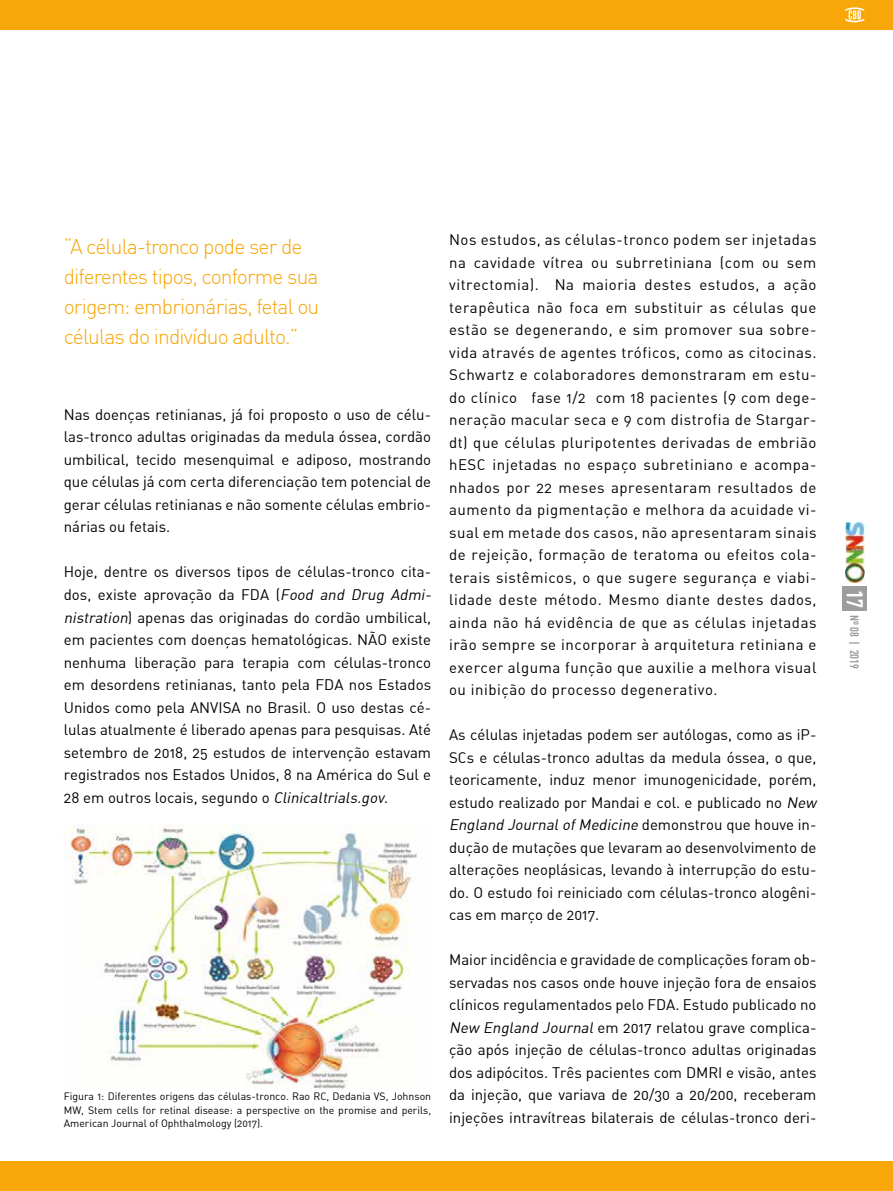
<style>
.page{position:relative;width:893px;height:1191px;background:#fff}
.page>*{position:absolute;margin:0;border:0;box-sizing:border-box;transform-origin:0 0}
.t1{font:700 22.5px "DIN Cond";color:#fff}
.t2{font:300 21px/30px "DIN";letter-spacing:-.04em;color:#f7a70a}
.t3{font:15px/22.5px "DIN Alternate";color:#000;text-align:justify}
.t4{font:700 12px "DIN Cond";color:#9d9d9c}
.t5{font:10.5px/13.5px "DIN Alternate";color:#000;text-align:justify}
.s1{font-style:italic}
</style>
<div class="page">
<div style="left:842px;top:586px;width:25px;height:25px;background:#9d9d9c"></div>
<img style="left:845px;top:522px;width:19px;height:60px">
<img style="left:69px;top:825px;width:348px;height:264px">
<div style="left:0;top:1161px;width:893px;height:30px;background:#f7a70a"></div>
<div style="left:0;top:0;width:893px;height:30px;background:#f7a70a"></div>
<svg style="left:845px;top:7px;width:19px;height:15px"></svg>
<h2 class="t2" style="left:64px;top:232px;width:257px">“A célula-tronco pode ser de diferentes tipos, conforme sua origem: embrionárias, fetal ou células do indivíduo adulto.”</h2>
<p class="t3" style="left:64px;top:403px;width:369px">Nas doenças retinianas, já foi proposto o uso de célu&shy;las-tronco adultas originadas da medula óssea, cordão umbilical, tecido mesenquimal e adiposo, mostrando que células já com certa diferenciação tem potencial de gerar células retinianas e não somente células embrio&shy;nárias ou fetais.</p>
<p class="t3" style="left:64px;top:560px;width:372px;text-align:left">Hoje, dentre os diversos tipos de células-tronco cita&shy;dos, existe aprovação da FDA (<span class="s1">Food and Drug Admi&shy;nistration</span>) apenas das originadas do cordão umbilical, em pacientes com doenças hematológicas. NÃO existe nenhuma liberação para terapia com células-tronco em desordens retinianas, tanto pela FDA nos Estados Unidos como pela ANVISA no Brasil. O uso destas cé&shy;lulas atualmente é liberado apenas para pesquisas. Até setembro de 2018, 25 estudos de intervenção estavam registrados nos Estados Unidos, 8 na América do Sul e 28 em outros locais, segundo o <span class="s1">Clinicaltrials.gov</span>.</p>
<p class="t5" style="left:64px;top:1089px;width:369px">Figura 1: Diferentes origens das células-tronco. Rao RC, Dedania VS, Johnson MW, Stem cells for retinal disease: a perspective on the promise and perils, American Journal of Ophthalmology (2017).</p>
<p class="t3" style="left:449px;top:228px;width:369px">Nos estudos, as células-tronco podem ser injetadas na cavidade vítrea ou subrretiniana (com ou sem vitrectomia). Na maioria destes estudos, a ação terapêutica não foca em substituir as células que estão se degenerando, e sim promover sua sobre&shy;vida através de agentes tróficos, como as citocinas.<br>Schwartz e colaboradores demonstraram em estu&shy;do clínico fase 1/2 com 18 pacientes (9 com dege&shy;neração macular seca e 9 com distrofia de Stargar&shy;dt) que células pluripotentes derivadas de embrião hESC injetadas no espaço subretiniano e acompa&shy;nhados por 22 meses apresentaram resultados de aumento da pigmentação e melhora da acuidade vi&shy;sual em metade dos casos, não apresentaram sinais de rejeição, formação de teratoma ou efeitos cola&shy;terais sistêmicos, o que sugere segurança e viabi&shy;lidade deste método. Mesmo diante destes dados, ainda não há evidência de que as células injetadas irão sempre se incorporar à arquitetura retiniana e exercer alguma função que auxilie a melhora visual ou inibição do processo degenerativo.</p>
<p class="t3" style="left:449px;top:723px;width:372px;text-align:left">As células injetadas podem ser autólogas, como as iP-SCs e células-tronco adultas da medula óssea, o que, teoricamente, induz menor imunogenicidade, porém, estudo realizado por Mandai e col. e publicado no <span class="s1">New England JournalofMedicine</span> d e m o n st ro u q u e h o uve i n - dução de mutações que levaram ao desenvolvimento de alterações neoplásicas, levando à interrupção do estu&shy;do. O estudo foi reiniciado com células-tronco alogêni&shy;cas em março de 2017.</p>
<p class="t3" style="left:449px;top:948px;width:369px">Maior incidência e gravidade de complicações foram ob&shy;servadas nos casos onde houve injeção fora de ensaios clínicos regulamentados pelo FDA. Estudo publicado no <span class="s1">New England Journal</span> em 2017 relatou grave complica&shy;ção após injeção de células-tronco adultas originadas dos adipócitos. Três pacientes com DMRI e visão, antes da injeção, que variava de 20/30 a 20/200, receberam injeções intravítreas bilaterais de células-tronco deri-</p>
<h1 class="t1" style="left:868px;top:589px;width:20px;rotate:90deg">17</h1>
<p class="t4" style="left:862px;top:615px;width:55px;rotate:90deg">Nº 08 | 2019</p>
</div>
